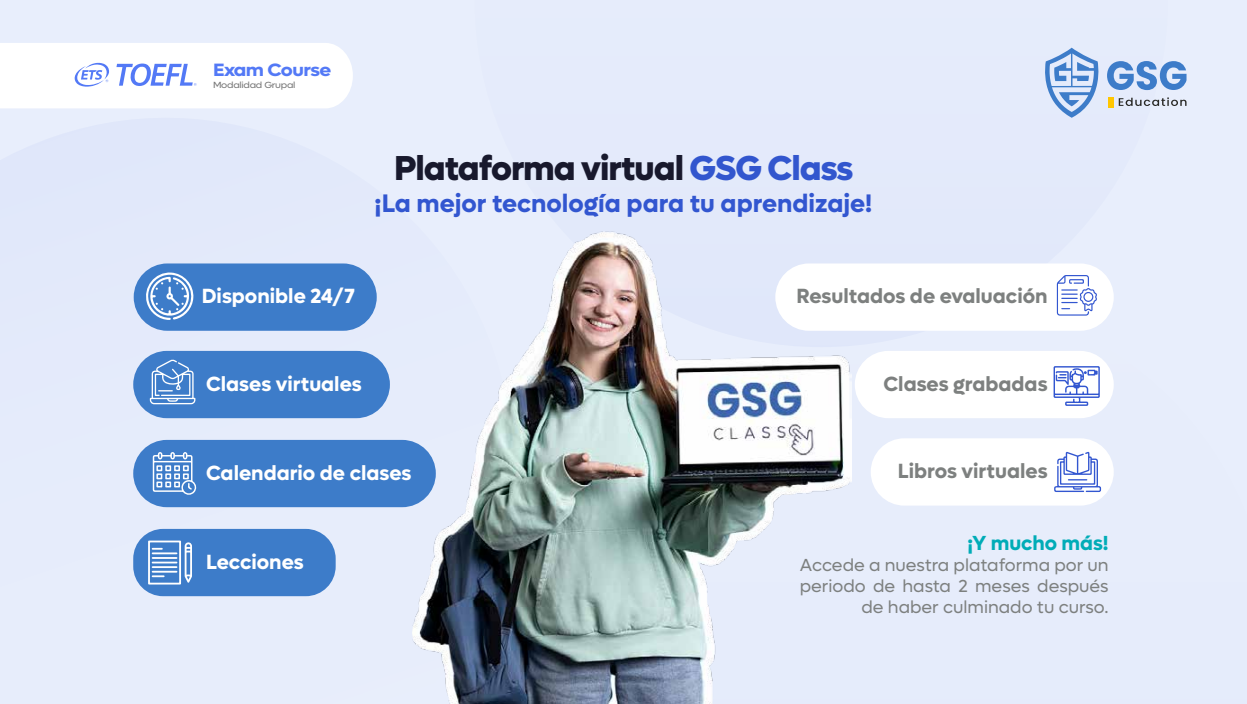
<style>
.page{position:relative;width:1247px;height:704px;background:#fff}
.page>*{position:absolute;margin:0;border:0;box-sizing:border-box;transform-origin:0 0}
.t1{font:800 34.75px "Lufga";letter-spacing:-.03em;color:#18192d}
.t2{font:700 25.38px "Lufga";color:#3256d0}
.t3{font:700 20.62px "Lufga";color:#fff}
.t4{font:700 20.62px "Lufga";color:#7d807f}
.t5{font:700 20.38px "Lufga";color:#00acb7}
.t6{font:700 17.88px "Lufga";letter-spacing:-.03em;color:#5379f6;scale:1.11 1}
.t7{font:17.5px/21px "Lufga";color:#7d807f;text-align:right}
.t8{font:8.88px "Lufga";letter-spacing:-.03em;color:#757575;scale:1.11 1}
.s1{color:#3256ce}
</style>
<div class="page">
<div style="left:0;top:0;width:1247px;height:703px;background:#e8eefc"></div>
<img style="left:412px;top:232px;width:440px;height:471px">
<div style="left:1107px;top:97px;width:6px;height:10px;background:#ffc600"></div>
<svg style="left:1107px;top:61px;width:79px;height:29px"></svg>
<svg style="left:1119px;top:97px;width:67px;height:9px"></svg>
<svg style="left:1045px;top:48px;width:54px;height:70px"></svg>
<div style="left:134px;top:263px;width:243px;height:67px;background:#3d7cc9;border-radius:34px"></div>
<svg style="left:142px;top:271px;width:52px;height:49px"></svg>
<div style="left:133px;top:350px;width:257px;height:68px;background:#3d7cc9;border-radius:34px"></div>
<svg style="left:150px;top:359px;width:45px;height:45px"></svg>
<div style="left:133px;top:439px;width:303px;height:68px;background:#3d7cc9;border-radius:34px"></div>
<svg style="left:153px;top:452px;width:44px;height:43px"></svg>
<div style="left:133px;top:528px;width:203px;height:67px;background:#3d7cc9;border-radius:30px"></div>
<svg style="left:148px;top:540px;width:44px;height:44px"></svg>
<div style="left:871px;top:438px;width:243px;height:67px;background:#fff;border-radius:34px"></div>
<svg style="left:1054px;top:451px;width:47px;height:40px"></svg>
<div style="left:855px;top:350px;width:259px;height:68px;background:#fff;border-radius:34px"></div>
<svg style="left:1053px;top:366px;width:47px;height:39px"></svg>
<div style="left:775px;top:263px;width:339px;height:67px;background:#fff;border-radius:34px"></div>
<svg style="left:1057px;top:275px;width:40px;height:40px"></svg>
<svg style="left:0;top:43px;width:353px;height:65px;background:#f7f9fe"></svg>
<p class="t6" style="left:213px;top:59px;width:108px">Exam Course</p>
<p class="t8" style="left:213px;top:80px;width:76px">Modalidad Grupal</p>
<h1 class="t1" style="left:394px;top:147px;width:461px">Plataforma virtual <span class="s1">GSG Class</span></h1>
<h2 class="t2" style="left:375px;top:188px;width:499px">¡La mejor tecnología para tu aprendizaje!</h2>
<p class="t3" style="left:202px;top:284px;width:155px">Disponible 24/7</p>
<p class="t3" style="left:206px;top:371px;width:157px">Clases virtuales</p>
<p class="t4" style="left:796px;top:284px;width:253px">Resultados de evaluación</p>
<p class="t4" style="left:883px;top:371px;width:166px">Clases grabadas</p>
<p class="t3" style="left:206px;top:460px;width:207px">Calendario de clases</p>
<p class="t3" style="left:206px;top:549px;width:99px">Lecciones</p>
<p class="t4" style="left:898px;top:458px;width:151px">Libros virtuales</p>
<p class="t5" style="left:967px;top:530px;width:143px">¡Y mucho más!</p>
<p class="t7" style="left:800px;top:554px;width:310px">Accede a nuestra plataforma por un periodo de hasta 2 meses después de haber culminado tu curso.</p>
</div>
